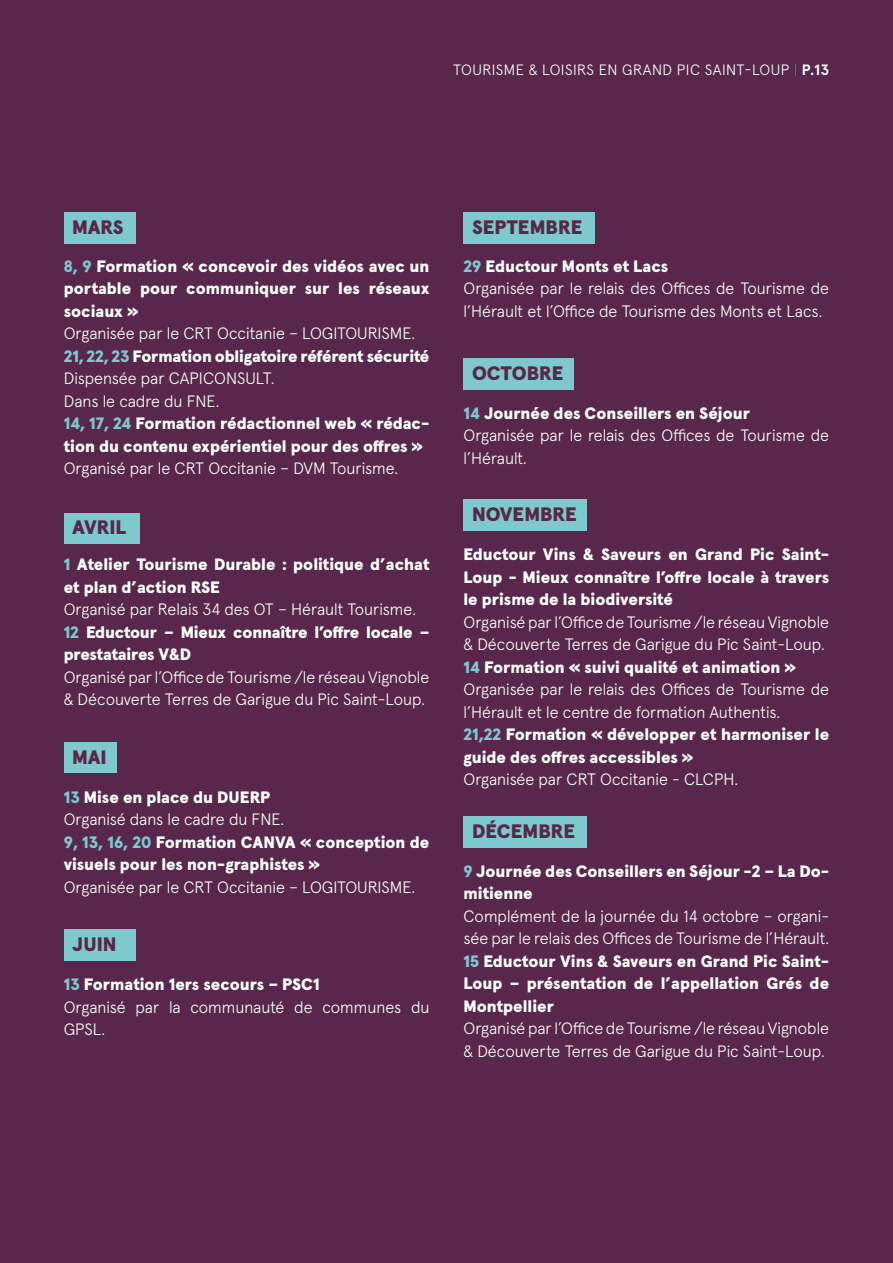
<style>
.page{position:relative;width:893px;height:1263px;background:#58274b}
.page>*{position:absolute;margin:0;border:0;box-sizing:border-box;transform-origin:0 0}
.t1{font:900 19.5px "Apercu Pro";letter-spacing:-.005em;color:#58274b}
.t2{font:300 16.5px/22.5px "Apercu Pro";color:#fff}
.t3{font:900 16.5px/22.5px "Apercu Pro";color:#fff}
.t4{font:300 15px "Apercu Pro";letter-spacing:.03em;color:#fff}
.s1{font-weight:100;color:#7ec9cd}
.s2{font-weight:700}
.s3{color:#7ec9cd}
.s4{font-weight:300}
.s5{font-weight:900;color:#7ec9cd}
.s6{font-weight:900}
</style>
<div class="page">
<div style="left:64px;top:212px;width:71px;height:31px;background:#7ec9cd"></div>
<div style="left:64px;top:513px;width:75px;height:31px;background:#7ec9cd"></div>
<div style="left:64px;top:742px;width:53px;height:31px;background:#7ec9cd"></div>
<div style="left:64px;top:930px;width:71px;height:31px;background:#7ec9cd"></div>
<div style="left:463px;top:212px;width:132px;height:31px;background:#7ec9cd"></div>
<div style="left:463px;top:358px;width:111px;height:31px;background:#7ec9cd"></div>
<div style="left:463px;top:499px;width:124px;height:32px;background:#7ec9cd"></div>
<div style="left:463px;top:816px;width:124px;height:31px;background:#7ec9cd"></div>
<p class="t4" style="left:453px;top:58px;width:377px">TOURISME &amp; LOISIRS EN GRAND PIC SAINT-LOUP <span class="s1">|</span> <span class="s2">P.13</span></p>
<p class="t1" style="left:72px;top:212px;width:53px">MARS</p>
<p class="t3" style="left:64px;top:254px;width:367px;text-align:justify"><span class="s3">8, 9</span> Formation « concevoir des vidéos avec un portable pour communiquer sur les réseaux sociaux »</p>
<p class="t3" style="left:64px;top:321px;width:367px"><span class="s4">Organisée par le CRT Occitanie – LOGITOURISME.<br></span><span class="s3">21, 22, 23</span> Formation obligatoire référent sécurité <span class="s4">Dispensée par CAPICONSULT.<br>Dans le cadre du FNE.<br></span><span class="s3">14, 17, 24</span> Formation rédactionnel web « rédac&shy;tion du contenu expérientiel pour des offres »</p>
<p class="t2" style="left:64px;top:456px;width:336px">Organisé par le CRT Occitanie – DVM Tourisme.</p>
<p class="t1" style="left:72px;top:512px;width:56px">AVRIL</p>
<p class="t3" style="left:64px;top:552px;width:367px"><span class="s3">1</span> Atelier Tourisme Durable : politique d’achat et plan d’action RSE</p>
<p class="t3" style="left:64px;top:597px;width:367px"><span class="s4">Organisé par Relais 34 des OT – Hérault Tourisme.<br></span><span class="s3">12</span> Eductour – Mieux connaître l’offre locale – prestataires V&amp;D</p>
<p class="t2" style="left:64px;top:664px;width:367px">Organisé par l’Office de Tourisme /le réseau Vignoble &amp; Découverte Terres de Garigue du Pic Saint-Loup.</p>
<p class="t1" style="left:72px;top:742px;width:36px">MAI</p>
<p class="t3" style="left:64px;top:784px;width:367px"><span class="s3">13</span> Mise en place du DUERP<br><span class="s4">Organisé dans le cadre du FNE.<br></span><span class="s3">9, 13, 16, 20</span> Formation CANVA « conception de visuels pour les non-graphistes »</p>
<p class="t2" style="left:64px;top:874px;width:353px">Organisée par le CRT Occitanie – LOGITOURISME.</p>
<p class="t1" style="left:72px;top:929px;width:46px">JUIN</p>
<p class="t2" style="left:64px;top:972px;width:367px"><span class="s5">13</span> <span class="s6">Formation 1ers secours – PSC1<br></span>Organisé par la communauté de communes du<br>GPSL.</p>
<p class="t1" style="left:472px;top:212px;width:112px">SEPTEMBRE</p>
<p class="t2" style="left:463px;top:253px;width:367px"><span class="s5">29</span> <span class="s6">Eductour Monts et Lacs<br></span>Organisée par le relais des Offices de Tourisme de l’Hérault et l’Office de Tourisme des Monts et Lacs.</p>
<p class="t1" style="left:472px;top:358px;width:93px">OCTOBRE</p>
<p class="t2" style="left:463px;top:400px;width:367px"><span class="s5">14</span> <span class="s6">Journée des Conseillers en Séjour<br></span>Organisée par le relais des Offices de Tourisme de l’Hérault.</p>
<p class="t1" style="left:472px;top:499px;width:106px">NOVEMBRE</p>
<p class="t3" style="left:463px;top:542px;width:367px;text-align:justify">Eductour Vins &amp; Saveurs en Grand Pic Saint-Loup - Mieux connaître l’offre locale à travers le prisme de la biodiversité</p>
<p class="t2" style="left:463px;top:609px;width:367px">Organisé par l’Office de Tourisme /le réseau Vignoble &amp; Découverte Terres de Garigue du Pic Saint-Loup.<br><span class="s5">14</span> <span class="s6">Formation « suivi qualité et animation » </span>Organisée par le relais des Offices de Tourisme de l’Hérault et le centre de formation Authentis.<br><span class="s5">21,22</span> <span class="s6">Formation « développer et harmoniser le guide des offres accessibles »</span></p>
<p class="t2" style="left:463px;top:767px;width:276px">Organisée par CRT Occitanie - CLCPH.</p>
<p class="t1" style="left:472px;top:815px;width:105px">DÉCEMBRE</p>
<p class="t3" style="left:463px;top:858px;width:367px"><span class="s3">9</span> Journée des Conseillers en Séjour -2 – La Do&shy;mitienne</p>
<p class="t2" style="left:463px;top:903px;width:367px;text-align:justify">Complément de la journée du 14 octobre – organi&shy;sée par le relais des Offices de Tourisme de l’Hérault.<br><span class="s5">15</span> <span class="s6">Eductour Vins &amp; Saveurs en Grand Pic Saint-Loup – présentation de l’appellation Grés de Montpellier</span></p>
<p class="t2" style="left:463px;top:1016px;width:367px">Organisé par l’Office de Tourisme /le réseau Vignoble &amp; Découverte Terres de Garigue du Pic Saint-Loup.</p>
</div>
